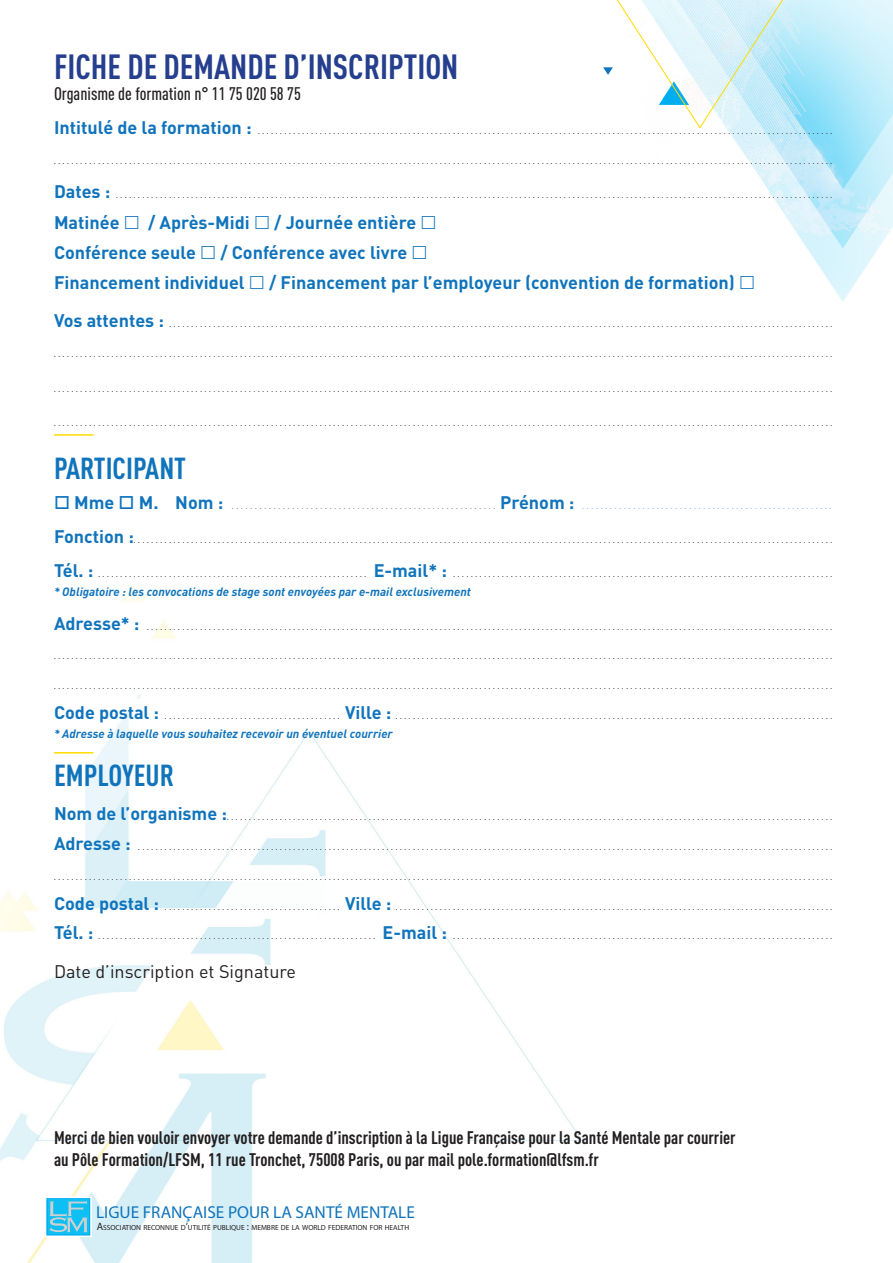
<style>
.page{position:relative;width:893px;height:1263px;background:#fff}
.page>*{position:absolute;margin:0;border:0;box-sizing:border-box;transform-origin:0 0}
.t1{font:700 condensed 34.5px "DIN Pro";color:#253f8e}
.t2{font:700 condensed 30px "DIN Pro";color:#1074bc}
.t3{font:700 condensed 18px/21.6px "DIN Pro";color:#231f20}
.t4{font:700 18px/30.2px "DIN Pro";color:#1074bc}
.t5{font:500 condensed 18px "DIN Pro";color:#231f20}
.t6{font:18px "DIN Pro";color:#231f20}
.t7{font:17.25px "Myriad Pro";color:#1074bc}
.t8{font:italic 700 12px "DIN Pro";color:#1074bc}
.t9{font:italic 9px "DIN Pro";color:#231f20}
.t10{font:300 9px "DIN Pro";color:#231f20}
.t11{font:7.5px "Myriad Pro";color:#231f20}
.s1{font-weight:700;font-style:normal;font-size:18px;color:#1074bc}
.s2{color:#1074bc}
.s3{font-weight:700;font-size:18px;color:#1074bc}
.s4{font-size:10.65px}
</style>
<div class="page">
<img style="left:0;top:585px;width:583px;height:678px">
<svg style="left:45px;top:1196px;width:47px;height:41px;background:#57c9ec"></svg>
<img style="left:727px;top:0;width:166px;height:302px">
<svg style="left:603px;top:0;width:211px;height:129px"></svg>
<hr style="left:54px;top:434px;width:40px;height:2px;background:#ffdc01">
<hr style="left:54px;top:752px;width:40px;height:1px;background:#ffdc01">
<svg style="left:740px;top:276px;width:13px;height:13px"></svg>
<h1 class="t1" style="left:54px;top:40px;width:406px">FICHE DE DEMANDE D’INSCRIPTION</h1>
<h3 class="t5" style="left:54px;top:80px;width:248px">Organisme de formation n° 11 75 020 58 75</h3>
<p class="t9" style="left:54px;top:124px;width:776px"><span class="s1">Intitulé de la formation :</span> . . . . . . . . . . . . . . . . . . . . . . . . . . . . . . . . . . . . . . . . . . . . . . . . . . . . . . . . . . . . . . . . . . . . . . . . . . . . . . . . . . . . . . . . . . . . . . . . . . . . . . . . . . . . . . . . . . . . . . . . . . . . . . . . .</p>
<p class="t9" style="left:54px;top:154px;width:779px">................................................................................................................................................................................</p>
<p class="t9" style="left:54px;top:188px;width:776px"><span class="s1">Dates :</span> . . . . . . . . . . . . . . . . . . . . . . . . . . . . . . . . . . . . . . . . . . . . . . . . . . . . . . . . . . . . . . . . . . . . . . . . . . . . . . . . . . . . . . . . . . . . . . . . . . . . . . . . . . . . . . . . . . . . . . . . . . . . . . . . . . . . . . . . . . . . . . . . . . . . . . . . . . . . . . . . .</p>
<h3 class="t4" style="left:54px;top:205px;width:67px">Matinée</h3>
<h3 class="t4" style="left:148px;top:205px;width:103px">/ Après-Midi</h3>
<h3 class="t4" style="left:274px;top:205px;width:143px">/ Journée entière</h3>
<h3 class="t4" style="left:54px;top:235px;width:143px">Conférence seule</h3>
<h3 class="t4" style="left:54px;top:235px;width:355px;text-indent:166px">/ Conférence avec livre<br>Financement individuel</h3>
<h3 class="t4" style="left:269px;top:265px;width:467px">/ Financement par l’employeur (convention de formation)</h3>
<p class="t9" style="left:54px;top:317px;width:776px"><span class="s1">Vos attentes :</span> . . . . . . . . . . . . . . . . . . . . . . . . . . . . . . . . . . . . . . . . . . . . . . . . . . . . . . . . . . . . . . . . . . . . . . . . . . . . . . . . . . . . . . . . . . . . . . . . . . . . . . . . . . . . . . . . . . . . . . . . . . . . . . . . . . . . . . . . . . . . . . . . . . . . .</p>
<p class="t9" style="left:54px;top:347px;width:779px">................................................................................................................................................................................</p>
<p class="t9" style="left:54px;top:381px;width:779px">................................................................................................................................................................................</p>
<p class="t9" style="left:54px;top:415px;width:779px">................................................................................................................................................................................</p>
<h2 class="t2" style="left:54px;top:445px;width:134px">PARTICIPANT</h2>
<p class="t10" style="left:54px;top:499px;width:779px"><span class="s2">□</span> <span class="s3">Mme</span> <span class="s2">□</span> <span class="s3">M. Nom :</span> . . . . . . . . . . . . . . . . . . . . . . . . . . . . . . . . . . . . . . . . . . . . . . . . . . . . . . . . <span class="s3">Prénom :</span> <span class="s2">. . . . . . . . . . . . . . . . . . . . . . . . . . . . . . . . . . . . . . . . . . . . . . . . . . . . . .</span></p>
<p class="t9" style="left:54px;top:533px;width:779px"><span class="s1">Fonction :</span>..............................................................................................................................................................</p>
<p class="t9" style="left:54px;top:567px;width:776px"><span class="s1">Tél. :</span> . . . . . . . . . . . . . . . . . . . . . . . . . . . . . . . . . . . . . . . . . . . . . . . . . . . . . . . . . . . . . <span class="s1">E-mail* :</span> . . . . . . . . . . . . . . . . . . . . . . . . . . . . . . . . . . . . . . . . . . . . . . . . . . . . . . . . . . . . . . . . . . . . . . . . . . . . . . . . . . . . .</p>
<h3 class="t8" style="left:54px;top:581px;width:418px">* Obligatoire : les convocations de stage sont envoyées par e-mail exclusivement</h3>
<p class="t9" style="left:54px;top:619px;width:776px"><span class="s1">Adresse* :</span> . . . . . . . . . . . . . . . . . . . . . . . . . . . . . . . . . . . . . . . . . . . . . . . . . . . . . . . . . . . . . . . . . . . . . . . . . . . . . . . . . . . . . . . . . . . . . . . . . . . . . . . . . . . . . . . . . . . . . . . . . . . . . . . . . . . . . . . . . . . . . . . . . . . . . . . . . .</p>
<p class="t9" style="left:54px;top:649px;width:779px">................................................................................................................................................................................</p>
<p class="t9" style="left:54px;top:679px;width:779px">................................................................................................................................................................................</p>
<p class="t9" style="left:54px;top:709px;width:779px"><span class="s1">Code postal :</span> . . . . . . . . . . . . . . . . . . . . . . . . . . . . . . . . . . . . . . . <span class="s1">Ville :</span> ...................................................................................................</p>
<h3 class="t8" style="left:54px;top:723px;width:340px">* Adresse à laquelle vous souhaitez recevoir un éventuel courrier</h3>
<h2 class="t2" style="left:54px;top:753px;width:122px">EMPLOYEUR</h2>
<p class="t9" style="left:54px;top:810px;width:776px"><span class="s1">Nom de l’organisme :</span> . . . . . . . . . . . . . . . . . . . . . . . . . . . . . . . . . . . . . . . . . . . . . . . . . . . . . . . . . . . . . . . . . . . . . . . . . . . . . . . . . . . . . . . . . . . . . . . . . . . . . . . . . . . . . . . . . . . . . . . . . . . . . . . . . . . . . . . .</p>
<p class="t9" style="left:54px;top:840px;width:776px"><span class="s1">Adresse :</span> . . . . . . . . . . . . . . . . . . . . . . . . . . . . . . . . . . . . . . . . . . . . . . . . . . . . . . . . . . . . . . . . . . . . . . . . . . . . . . . . . . . . . . . . . . . . . . . . . . . . . . . . . . . . . . . . . . . . . . . . . . . . . . . . . . . . . . . . . . . . . . . . . . . . . . . . . . . .</p>
<p class="t9" style="left:54px;top:869px;width:779px">................................................................................................................................................................................</p>
<p class="t9" style="left:54px;top:899px;width:779px"><span class="s1">Code postal :</span> . . . . . . . . . . . . . . . . . . . . . . . . . . . . . . . . . . . . . . . <span class="s1">Ville :</span> ...................................................................................................</p>
<p class="t9" style="left:54px;top:929px;width:776px"><span class="s1">Tél. :</span> . . . . . . . . . . . . . . . . . . . . . . . . . . . . . . . . . . . . . . . . . . . . . . . . . . . . . . . . . . . . . . . <span class="s1">E-mail :</span> . . . . . . . . . . . . . . . . . . . . . . . . . . . . . . . . . . . . . . . . . . . . . . . . . . . . . . . . . . . . . . . . . . . . . . . . . . . . . . . . . . . . .</p>
<h3 class="t6" style="left:54px;top:957px;width:244px">Date d’inscription et Signature</h3>
<h3 class="t3" style="left:54px;top:1125px;width:683px">Merci de bien vouloir envoyer votre demande d’inscription à la Ligue Française pour la Santé Mentale par courrier au Pôle Formation/LFSM, 11 rue Tronchet, 75008 Paris, ou par mail pole.formation@lfsm.fr</h3>
<h3 class="t7" style="left:96px;top:1201px;width:320px">LIGUE FRANÇAISE POUR LA SANTÉ MENTALE</h3>
<p class="t11" style="left:97px;top:1223px;width:314px"><span class="s4">A</span>SSOCIATION RECONNUE D<span class="s4">’</span>UTILITÉ PUBLIQUE <span class="s4">:</span> MEMBRE DE LA WORLD FEDERATION FOR HEALTH</p>
</div>
